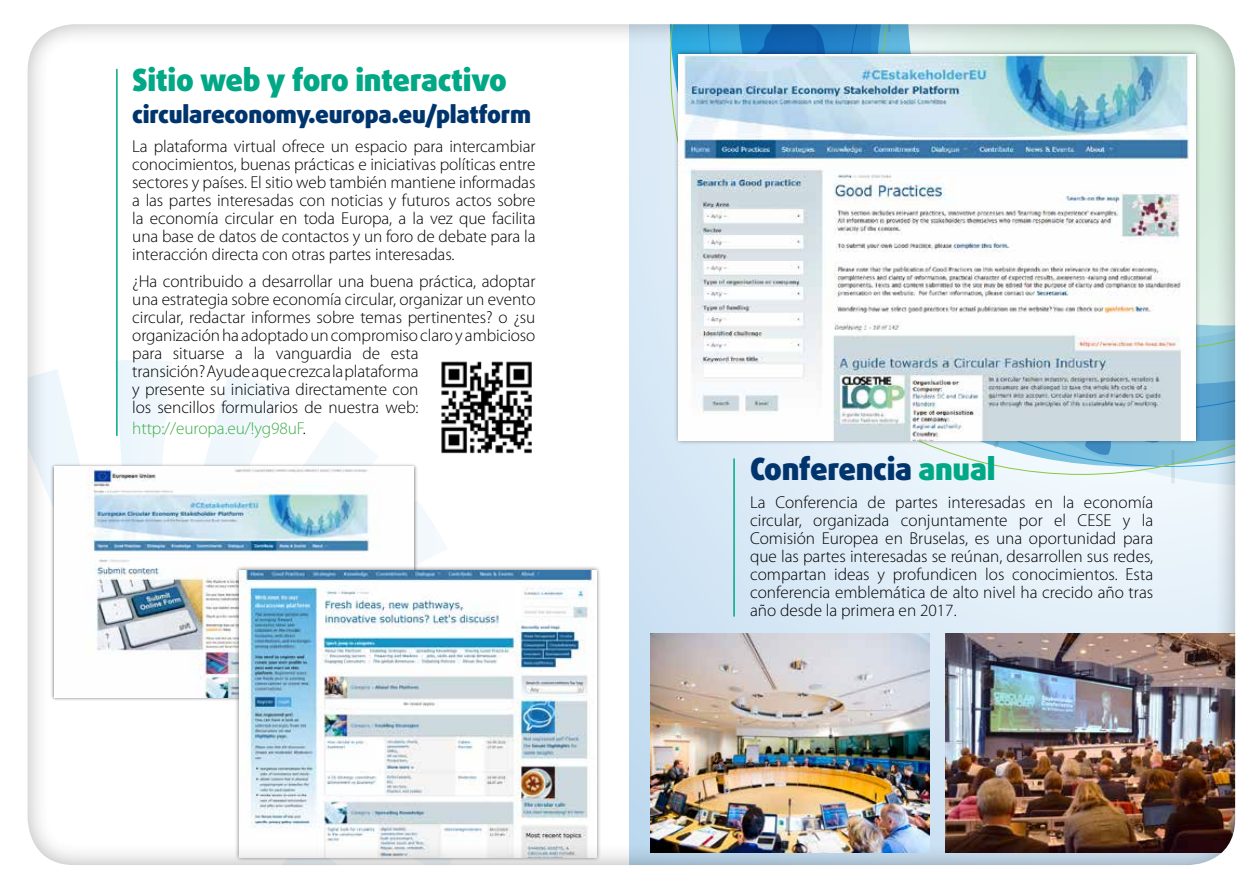
<style>
.page{position:relative;width:1259px;height:893px;background:#fff}
.page>*{position:absolute;margin:0;border:0;box-sizing:border-box;transform-origin:0 0}
.t1{font:900 30.6px "Daxline Pro";letter-spacing:-.01em;color:#00a886}
.t2{font:900 30.6px "Daxline Pro";letter-spacing:-.01em;color:#00346d}
.t3{font:900 24px "Daxline Pro";letter-spacing:-.01em;color:#00346d}
.t4{font:300 17.25px/18px "Myriad Pro";letter-spacing:-.005em;color:#000;text-align:justify}
.t5{font:300 17.25px "Myriad Pro";letter-spacing:-.005em;color:#41ad49}
.s1{color:#000}
.s2{color:#00a886}
</style>
<div class="page">
<img style="left:27px;top:24px;width:1209px;height:841px">
<h1 class="t1" style="left:132px;top:60px;width:376px">Sitio web y foro interactivo</h1>
<h2 class="t3" style="left:132px;top:98px;width:400px">circulareconomy.europa.eu/platform</h2>
<p class="t4" style="left:132px;top:138px;width:405px">La plataforma virtual ofrece un espacio para intercambiar conocimientos, buenas prácticas e iniciativas políticas entre sectores y países. El sitio web también mantiene informadas a las partes interesadas con noticias y futuros actos sobre la economía circular en toda Europa, a la vez que facilita una base de datos de contactos y un foro de debate para la interacción directa con otras partes interesadas.</p>
<p class="t4" style="left:132px;top:272px;width:405px;text-align:left">¿Ha contribuido a desarrollar una buena práctica, adoptar una estrategia sobre economía circular, organizar un evento circular, redactar informes sobre temas pertinentes? o ¿su organización ha adoptado un compromiso claro y ambicioso para situarse a la vanguardia de esta<br>transición? Ayude a que crezca la plataforma<br>y presente su iniciativa directamente con<br>los sencillos formularios de nuestra web:</p>
<p class="t5" style="left:132px;top:418px;width:175px">http://europa.eu/!yg98uF<span class="s1">.</span></p>
<h1 class="t2" style="left:750px;top:449px;width:247px">Conferencia <span class="s2">anual</span></h1>
<p class="t4" style="left:750px;top:494px;width:405px">La Conferencia de partes interesadas en la economía circular, organizada conjuntamente por el CESE y la Comisión Europea en Bruselas, es una oportunidad para que las partes interesadas se reúnan, desarrollen sus redes, compartan ideas y profundicen los conocimientos. Esta conferencia emblemática de alto nivel ha crecido año tras año desde la primera en 2017.</p>
</div>
